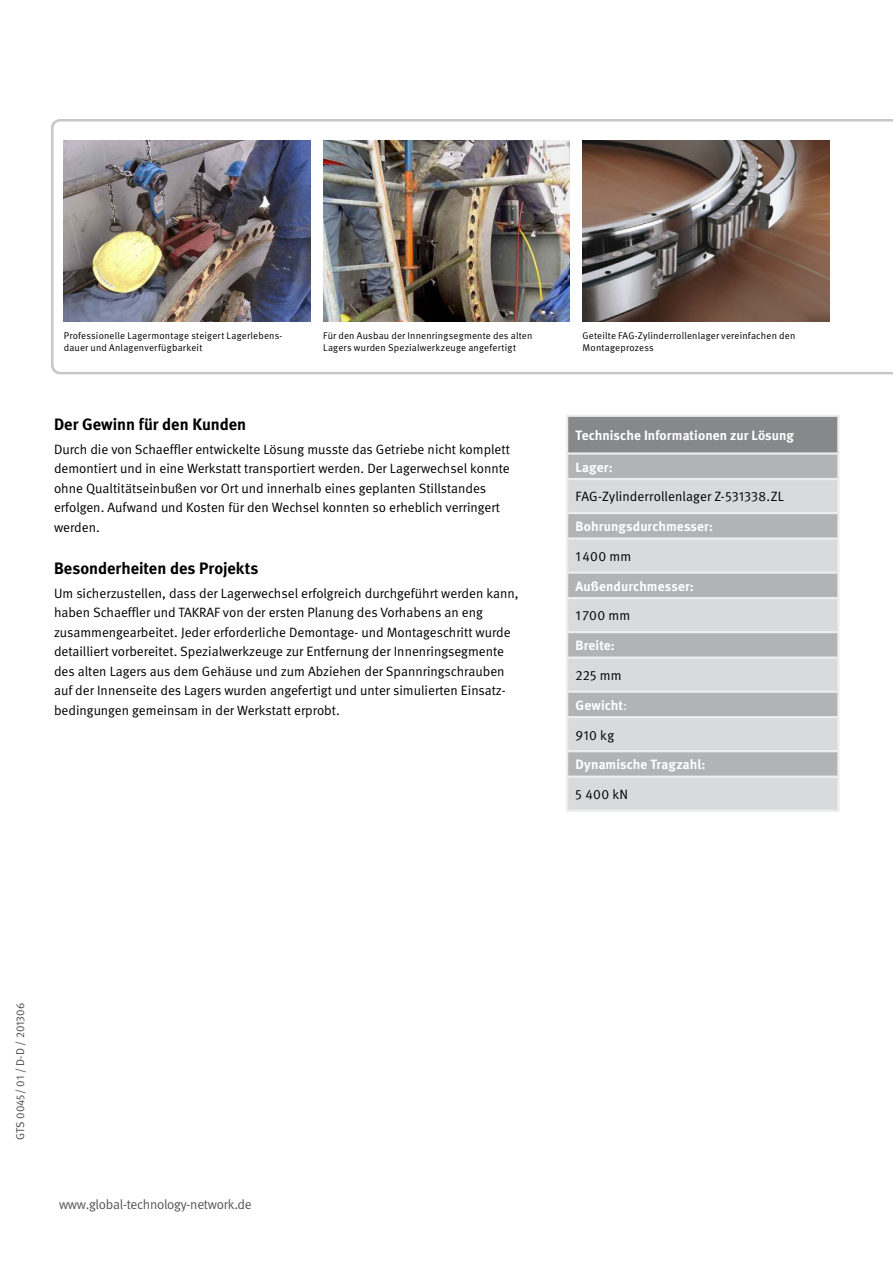
<style>
.page{position:relative;width:893px;height:1263px;background:#fff}
.page>*{position:absolute;margin:0;border:0;box-sizing:border-box;transform-origin:0 0}
.t1{font:700 16.5px "Meta";color:#000}
.t2{font:13.5px/19.5px "Meta Normal";color:#000}
.t3{font:700 13.5px "Meta";letter-spacing:.005em;color:#fff}
.t4{font:13.5px "Meta Normal";letter-spacing:-.02em;color:#58585a}
.t5{font:13.5px "Meta Normal Caps Expert";letter-spacing:.035em;color:#000}
.t6{font:11.25px "Meta Normal Caps Expert";color:#4b4b4d}
.t7{font:9.75px/12px "Meta Normal";letter-spacing:.02em;color:#000}
.s1{font-family:"Meta Normal Caps Expert"}
.s2{font-family:"Meta Normal"}
.s3{font-family:"Meta Normal";font-weight:400}
</style>
<div class="page">
<svg style="left:51px;top:119px;width:842px;height:256px"></svg>
<img style="left:64px;top:140px;width:246px;height:181px">
<img style="left:323px;top:140px;width:247px;height:181px">
<img style="left:583px;top:140px;width:246px;height:181px">
<div style="left:567px;top:416px;width:271px;height:37px;background:#87888a"></div>
<div style="left:568px;top:455px;width:269px;height:23px;background:#b1b3b4"></div>
<svg style="left:568px;top:480px;width:269px;height:330px;background:#cacbcc"></svg>
<hr style="left:566px;top:452px;width:273px;height:3px;background:#eceded">
<hr style="left:566px;top:478px;width:273px;height:2px;background:#eceded">
<hr style="left:566px;top:512px;width:273px;height:2px;background:#eceded">
<hr style="left:566px;top:537px;width:273px;height:3px;background:#eceded">
<hr style="left:566px;top:571px;width:273px;height:3px;background:#eceded">
<hr style="left:566px;top:597px;width:273px;height:2px;background:#eceded">
<hr style="left:566px;top:631px;width:273px;height:2px;background:#eceded">
<hr style="left:566px;top:656px;width:273px;height:3px;background:#eceded">
<hr style="left:566px;top:690px;width:273px;height:3px;background:#eceded">
<hr style="left:566px;top:716px;width:273px;height:2px;background:#eceded">
<hr style="left:566px;top:750px;width:273px;height:2px;background:#eceded">
<hr style="left:566px;top:775px;width:273px;height:3px;background:#eceded">
<hr style="left:566px;top:810px;width:273px;height:2px;background:#eceded">
<hr style="left:566px;top:415px;width:273px;height:2px;background:#eceded">
<hr style="left:566px;top:417px;width:2px;height:35px;background:#eceded">
<hr style="left:837px;top:417px;width:2px;height:35px;background:#eceded">
<hr style="left:566px;top:455px;width:2px;height:23px;background:#eceded">
<hr style="left:837px;top:455px;width:2px;height:23px;background:#eceded">
<hr style="left:566px;top:480px;width:2px;height:32px;background:#eceded">
<hr style="left:837px;top:480px;width:2px;height:32px;background:#eceded">
<hr style="left:566px;top:514px;width:2px;height:23px;background:#eceded">
<hr style="left:837px;top:514px;width:2px;height:23px;background:#eceded">
<hr style="left:566px;top:540px;width:2px;height:31px;background:#eceded">
<hr style="left:837px;top:540px;width:2px;height:31px;background:#eceded">
<hr style="left:566px;top:574px;width:2px;height:23px;background:#eceded">
<hr style="left:837px;top:574px;width:2px;height:23px;background:#eceded">
<hr style="left:566px;top:599px;width:2px;height:32px;background:#eceded">
<hr style="left:837px;top:599px;width:2px;height:32px;background:#eceded">
<hr style="left:566px;top:633px;width:2px;height:23px;background:#eceded">
<hr style="left:837px;top:633px;width:2px;height:23px;background:#eceded">
<hr style="left:566px;top:659px;width:2px;height:31px;background:#eceded">
<hr style="left:837px;top:659px;width:2px;height:31px;background:#eceded">
<hr style="left:566px;top:693px;width:2px;height:23px;background:#eceded">
<hr style="left:837px;top:693px;width:2px;height:23px;background:#eceded">
<hr style="left:566px;top:718px;width:2px;height:32px;background:#eceded">
<hr style="left:837px;top:718px;width:2px;height:32px;background:#eceded">
<hr style="left:566px;top:752px;width:2px;height:23px;background:#eceded">
<hr style="left:837px;top:752px;width:2px;height:23px;background:#eceded">
<hr style="left:566px;top:778px;width:2px;height:32px;background:#eceded">
<hr style="left:837px;top:778px;width:2px;height:32px;background:#eceded">
<p class="t7" style="left:64px;top:330px;width:220px">Professionelle Lagermontage steigert Lagerlebens&shy;dauer und Anlagenverfügbarkeit</p>
<p class="t7" style="left:583px;top:330px;width:214px">Geteilte FAG-Zylinderrollenlager vereinfachen den<br>Montageprozess</p>
<p class="t7" style="left:323px;top:330px;width:211px">Für den Ausbau der Innenringsegmente des alten<br>Lagers wurden Spezialwerkzeuge angefertigt</p>
<p class="t1" style="left:54px;top:414px;width:194px">Der Gewinn für den Kunden</p>
<p class="t2" style="left:54px;top:439px;width:457px">Durch die von Schaeffler entwickelte Lösung musste das Getriebe nicht komplett demontiert und in eine Werkstatt transportiert werden. Der Lagerwechsel konnte ohne Qualtitätseinbußen vor Ort und innerhalb eines geplanten Stillstandes erfolgen. Aufwand und Kosten für den Wechsel konnten so erheblich verringert werden.</p>
<p class="t1" style="left:54px;top:558px;width:206px">Besonderheiten des Projekts</p>
<p class="t2" style="left:54px;top:583px;width:466px">Um sicherzustellen, dass der Lagerwechsel erfolgreich durchgeführt werden kann, haben Schaeffler und TAKRAF von der ersten Planung des Vorhabens an eng zusammengearbeitet. Jeder erforderliche Demontage- und Montageschritt wurde detailliert vorbereitet. Spezialwerkzeuge zur Entfernung der Innenringsegmente des alten Lagers aus dem Gehäuse und zum Abziehen der Spannringschrauben auf der Innenseite des Lagers wurden angefertigt und unter simulierten Einsatz&shy;bedingungen gemeinsam in der Werkstatt erprobt.</p>
<p class="t3" style="left:576px;top:427px;width:220px">Technische Informationen zur Lösung</p>
<p class="t3" style="left:576px;top:458px;width:39px">Lager:</p>
<p class="t2" style="left:576px;top:487px;width:210px">FAG-Zylinderrollenlager Z-<span class="s1">531338</span>.ZL</p>
<p class="t3" style="left:576px;top:518px;width:139px">Bohrungsdurchmesser:</p>
<p class="t5" style="left:576px;top:549px;width:57px">1400 <span class="s2">mm</span></p>
<p class="t3" style="left:576px;top:577px;width:120px">Außendurchmesser:</p>
<p class="t5" style="left:576px;top:608px;width:56px">1700 <span class="s2">mm</span></p>
<p class="t3" style="left:576px;top:637px;width:41px">Breite:</p>
<p class="t5" style="left:576px;top:668px;width:48px">225 <span class="s2">mm</span></p>
<p class="t3" style="left:576px;top:697px;width:53px">Gewicht<span class="s3">:</span></p>
<p class="t5" style="left:576px;top:727px;width:40px">910 <span class="s2">kg</span></p>
<p class="t3" style="left:576px;top:756px;width:131px">Dynamische Tragzahl:</p>
<p class="t5" style="left:576px;top:787px;width:54px">5 400 <span class="s2">kN</span></p>
<p class="t6" style="left:14px;top:1139px;width:138px;rotate:-90deg"><span class="s2">GTS</span> 0045<span class="s2">/</span> 01 <span class="s2">/ D-D /</span> 201306</p>
<p class="t4" style="left:59px;top:1196px;width:194px">www.global-technology-network.de</p>
</div>
